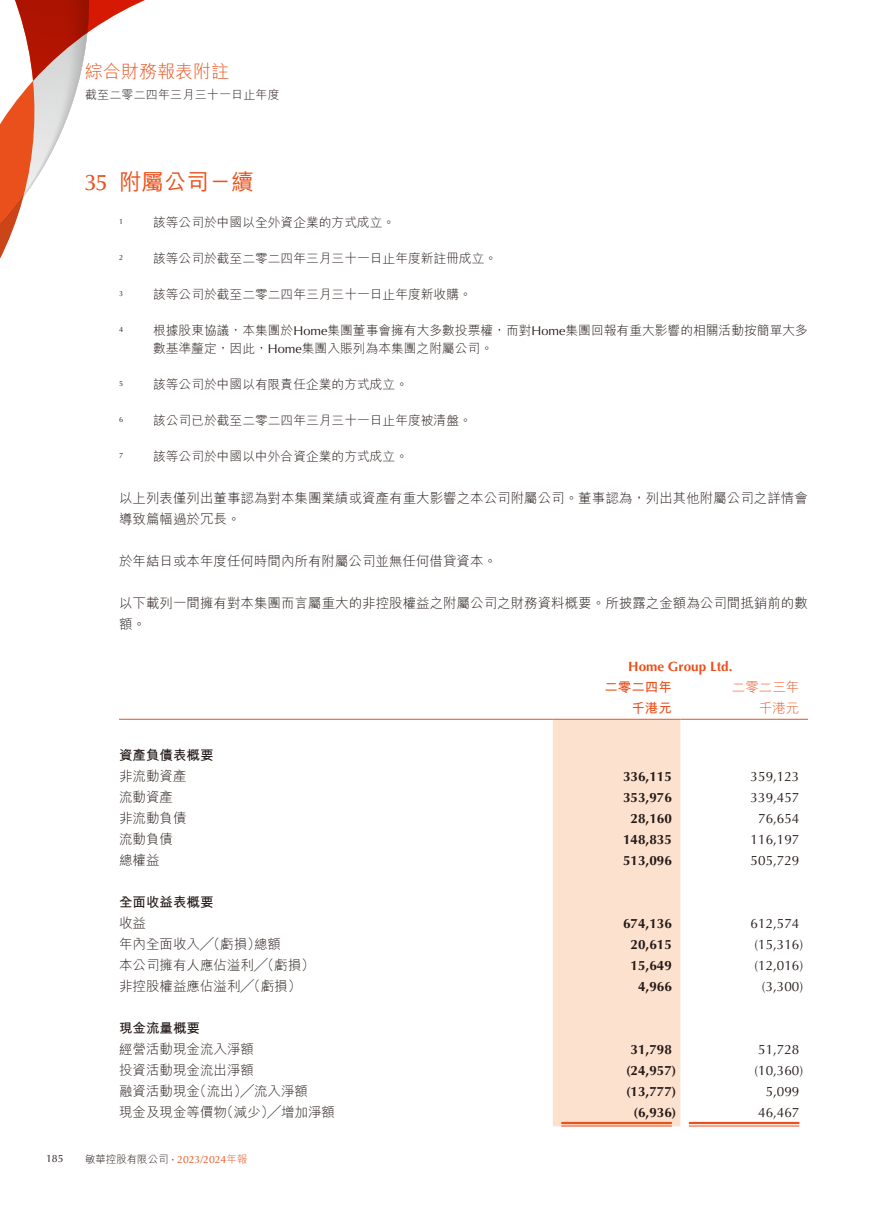
<style>
.page{position:relative;width:893px;height:1212px;background:#fff}
.page>*{position:absolute;margin:0;border:0;box-sizing:border-box;transform-origin:0 0}
.t1{font:500 22.5px "M Hei HK";color:#ea501b}
.t2{font:500 22.5px "Optima LT Std";color:#ea501b}
.t3{font:300 18px "M Hei HK";color:#ea501b}
.t4{font:300 13.5px/21px "M Hei HK";color:#231916}
.t5{font:13.5px "Optima LT Std";color:#231916}
.t6{font:700 13.5px "Optima LT Std";color:#231916}
.t7{font:700 13.5px "M Hei HK";color:#231916}
.t8{font:700 13.5px "Optima LT Std";color:#ea501b}
.t9{font:300 13.5px "M Hei HK";color:#ea501b}
.t10{font:700 13.5px "M Hei HK";color:#ea501b}
.t11{font:300 12.75px "M Hei HK";color:#231916}
.t12{font:300 12px "M Hei HK";letter-spacing:.015em;color:#231916}
.t13{font:10.5px "Optima LT Std";letter-spacing:-.005em;color:#ea501b}
.t14{font:10.5px "Optima LT Std";color:#231916}
.t15{font:7.5px "Optima LT Std";color:#231916}
.s1{font-family:"Optima LT Std";font-weight:400}
.s2{font-family:"M Hei HK";font-weight:300;color:#231916}
.s3{color:#231916}
.s4{font-family:"M Hei HK";font-weight:300}
</style>
<div class="page">
<svg style="left:0;top:0;width:145px;height:259px"></svg>
<div style="left:553px;top:720px;width:127px;height:406px;background:#fce1cf"></div>
<hr style="left:119px;top:719px;width:434px;height:1px;background:#ea501b">
<hr style="left:553px;top:719px;width:127px;height:1px;background:#ea501b">
<hr style="left:680px;top:719px;width:128px;height:1px;background:#ea501b">
<hr style="left:561px;top:1122px;width:111px;height:2px;background:#ea501b">
<hr style="left:561px;top:1125px;width:111px;height:1px;background:#ea501b">
<hr style="left:689px;top:1122px;width:110px;height:2px;background:#ea501b">
<hr style="left:689px;top:1125px;width:110px;height:1px;background:#ea501b">
<h2 class="t3" style="left:85px;top:62px;width:145px">綜合財務報表附註</h2>
<p class="t12" style="left:85px;top:88px;width:196px">截至二零二四年三月三十一日止年度</p>
<p class="t14" style="left:46px;top:1153px;width:19px">185</p>
<h1 class="t2" style="left:85px;top:170px;width:24px">35</h1>
<h1 class="t1" style="left:119px;top:166px;width:136px">附屬公司－續</h1>
<p class="t15" style="left:119px;top:217px;width:6px">1</p>
<p class="t11" style="left:153px;top:216px;width:244px">該等公司於中國以全外資企業的方式成立。</p>
<p class="t15" style="left:119px;top:253px;width:6px">2</p>
<p class="t11" style="left:153px;top:252px;width:346px">該等公司於截至二零二四年三月三十一日止年度新註冊成立。</p>
<p class="t15" style="left:119px;top:289px;width:6px">3</p>
<p class="t11" style="left:153px;top:288px;width:320px">該等公司於截至二零二四年三月三十一日止年度新收購。</p>
<p class="t15" style="left:119px;top:325px;width:6px">4</p>
<p class="t11" style="left:153px;top:324px;width:656px">根據股東協議，本集團於<span class="s1">Home</span>集團董事會擁有大多數投票權，而對<span class="s1">Home</span>集團回報有重大影響的相關活動按簡單大多</p>
<p class="t15" style="left:119px;top:379px;width:6px">5</p>
<p class="t11" style="left:153px;top:342px;width:342px">數基準釐定，因此，<span class="s1">Home</span>集團入賬列為本集團之附屬公司。</p>
<p class="t11" style="left:153px;top:378px;width:257px">該等公司於中國以有限責任企業的方式成立。</p>
<p class="t15" style="left:119px;top:415px;width:6px">6</p>
<p class="t11" style="left:153px;top:414px;width:320px">該公司已於截至二零二四年三月三十一日止年度被清盤。</p>
<p class="t11" style="left:153px;top:450px;width:257px">該等公司於中國以中外合資企業的方式成立。</p>
<p class="t15" style="left:119px;top:451px;width:6px">7</p>
<p class="t4" style="left:119px;top:488px;width:690px">以上列表僅列出董事認為對本集團業績或資產有重大影響之本公司附屬公司。董事認為，列出其他附屬公司之詳情會導致篇幅過於冗長。</p>
<p class="t4" style="left:119px;top:551px;width:380px">於年結日或本年度任何時間內所有附屬公司並無任何借貸資本。</p>
<p class="t4" style="left:119px;top:593px;width:690px">以下載列一間擁有對本集團而言屬重大的非控股權益之附屬公司之財務資料概要。所披露之金額為公司間抵銷前的數額。</p>
<p class="t8" style="left:628px;top:659px;width:106px">Home Group Ltd.</p>
<p class="t9" style="left:732px;top:680px;width:69px">二零二三年</p>
<p class="t10" style="left:604px;top:678px;width:69px">二零二四年</p>
<p class="t10" style="left:631px;top:699px;width:42px">千港元</p>
<p class="t9" style="left:759px;top:701px;width:42px">千港元</p>
<p class="t7" style="left:119px;top:745px;width:96px">資產負債表概要</p>
<p class="t4" style="left:119px;top:765px;width:69px">非流動資產</p>
<p class="t6" style="left:623px;top:768px;width:50px">336,115</p>
<p class="t5" style="left:751px;top:768px;width:50px">359,123</p>
<p class="t4" style="left:119px;top:786px;width:55px">流動資產</p>
<p class="t6" style="left:623px;top:789px;width:50px">353,976</p>
<p class="t5" style="left:751px;top:789px;width:50px">339,457</p>
<p class="t4" style="left:119px;top:807px;width:69px">非流動負債</p>
<p class="t6" style="left:631px;top:810px;width:43px">28,160</p>
<p class="t5" style="left:758px;top:810px;width:43px">76,654</p>
<p class="t4" style="left:119px;top:828px;width:55px">流動負債</p>
<p class="t6" style="left:623px;top:831px;width:50px">148,835</p>
<p class="t5" style="left:751px;top:831px;width:50px">116,197</p>
<p class="t4" style="left:119px;top:849px;width:42px">總權益</p>
<p class="t7" style="left:119px;top:892px;width:96px">全面收益表概要</p>
<p class="t6" style="left:623px;top:852px;width:50px">513,096</p>
<p class="t5" style="left:751px;top:852px;width:50px">505,729</p>
<p class="t4" style="left:119px;top:912px;width:28px">收益</p>
<p class="t6" style="left:623px;top:915px;width:50px">674,136</p>
<p class="t5" style="left:751px;top:915px;width:50px">612,574</p>
<p class="t4" style="left:119px;top:933px;width:143px">年內全面收入╱（虧損）</p>
<p class="t4" style="left:254px;top:933px;width:28px">總額</p>
<p class="t6" style="left:631px;top:936px;width:43px">20,615</p>
<p class="t5" style="left:754px;top:936px;width:50px">)15,316(</p>
<p class="t4" style="left:119px;top:954px;width:197px">本公司擁有人應佔溢利╱（虧損(</p>
<p class="t6" style="left:631px;top:957px;width:43px">15,649</p>
<p class="t5" style="left:754px;top:957px;width:50px">)12,016(</p>
<p class="t4" style="left:119px;top:975px;width:184px">非控股權益應佔溢利╱（虧損(</p>
<p class="t7" style="left:119px;top:1018px;width:82px">現金流量概要</p>
<p class="t6" style="left:638px;top:978px;width:35px">4,966</p>
<p class="t5" style="left:762px;top:978px;width:43px">)3,300(</p>
<p class="t4" style="left:119px;top:1038px;width:136px">經營活動現金流入淨額</p>
<p class="t6" style="left:631px;top:1041px;width:43px">31,798</p>
<p class="t5" style="left:758px;top:1041px;width:43px">51,728</p>
<p class="t4" style="left:119px;top:1059px;width:136px">投資活動現金流出淨額</p>
<p class="t6" style="left:626px;top:1062px;width:52px">)24,957(</p>
<p class="t5" style="left:754px;top:1062px;width:50px">)10,360(</p>
<p class="t4" style="left:193px;top:1080px;width:116px">（流出）╱流入淨額</p>
<p class="t4" style="left:119px;top:1080px;width:82px">融資活動現金</p>
<p class="t6" style="left:626px;top:1083px;width:52px">)13,777(</p>
<p class="t5" style="left:766px;top:1083px;width:35px">5,099</p>
<p class="t4" style="left:220px;top:1101px;width:116px">（減少）╱增加淨額</p>
<p class="t4" style="left:119px;top:1101px;width:109px">現金及現金等價物</p>
<p class="t6" style="left:634px;top:1104px;width:44px">)6,936(</p>
<p class="t5" style="left:758px;top:1104px;width:43px">46,467</p>
<p class="t13" style="left:85px;top:1153px;width:164px"><span class="s2">敏華控股有限公司</span> <span class="s3">·</span> 2023/2024<span class="s4">年報</span></p>
</div>
